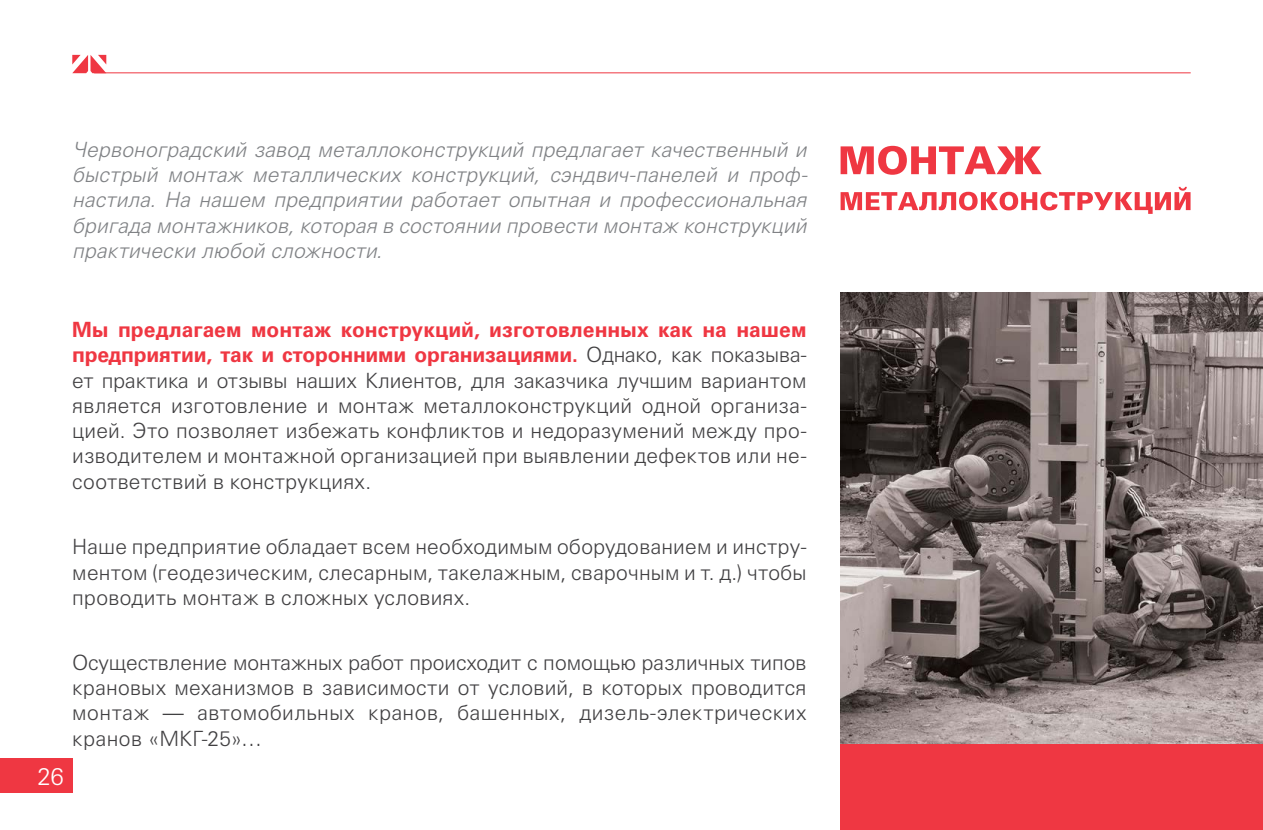
<style>
.page{position:relative;width:1263px;height:830px;background:#fff}
.page>*{position:absolute;margin:0;border:0;box-sizing:border-box;transform-origin:0 0}
.t1{font:24px "Univers Light C";color:#fff}
.t2{font:21px/25.2px "Univers Light C";letter-spacing:.015em;color:#414042;text-align:justify}
.t3{font:italic 21px/25.2px "Univers Light C";letter-spacing:.01em;color:#808285;text-align:justify}
.t4{font:700 21px/25.2px "Univers C";letter-spacing:-.005em;color:#ef3742}
.s1{font-family:"Univers Light C";font-weight:400;color:#414042}
</style>
<div class="page">
<hr style="left:94px;top:72px;width:1097px;height:1px;background:#ef3742">
<svg style="left:72px;top:55px;width:34px;height:18px"></svg>
<div style="left:0;top:758px;width:72px;height:34px;background:#ef3742"></div>
<img style="left:840px;top:292px;width:423px;height:452px">
<svg style="left:840px;top:187px;width:350px;height:27px"></svg>
<svg style="left:840px;top:146px;width:202px;height:29px"></svg>
<div style="left:840px;top:744px;width:423px;height:85px;background:#ef3742"></div>
<p class="t3" style="left:72px;top:137px;width:737px">Червоноградский завод металлоконструкций предлагает качественный и быстрый монтаж металлических конструкций, сэндвич-панелей и проф&shy;настила. На нашем предприятии работает опытная и профессиональная бригада монтажников, которая в состоянии провести монтаж конструкций практически любой сложности.</p>
<p class="t4" style="left:72px;top:317px;width:736px">Мы предлагаем монтаж конструкций, изготовленных как на нашем предприятии, так и сторонними организациями. <span class="s1">Однако, как показыва-</span></p>
<p class="t2" style="left:72px;top:367px;width:736px">ет практика и отзывы наших Клиентов, для заказчика лучшим вариантом является изготовление и монтаж металлоконструкций одной организа&shy;цией. Это позволяет избежать конфликтов и недоразумений между про&shy;изводителем и монтажной организацией при выявлении дефектов или не&shy;соответствий в конструкциях.</p>
<p class="t2" style="left:72px;top:534px;width:736px">Наше предприятие обладает всем необходимым оборудованием и инстру&shy;ментом (геодезическим, слесарным, такелажным, сварочным и т. д.) чтобы проводить монтаж в сложных условиях.</p>
<p class="t1" style="left:37px;top:762px;width:28px">26</p>
<p class="t2" style="left:72px;top:649px;width:736px">Осуществление монтажных работ происходит с помощью различных типов крановых механизмов в зависимости от условий, в которых проводится монтаж — автомобильных кранов, башенных, дизель-электрических кранов «МКГ-25»…</p>
</div>
